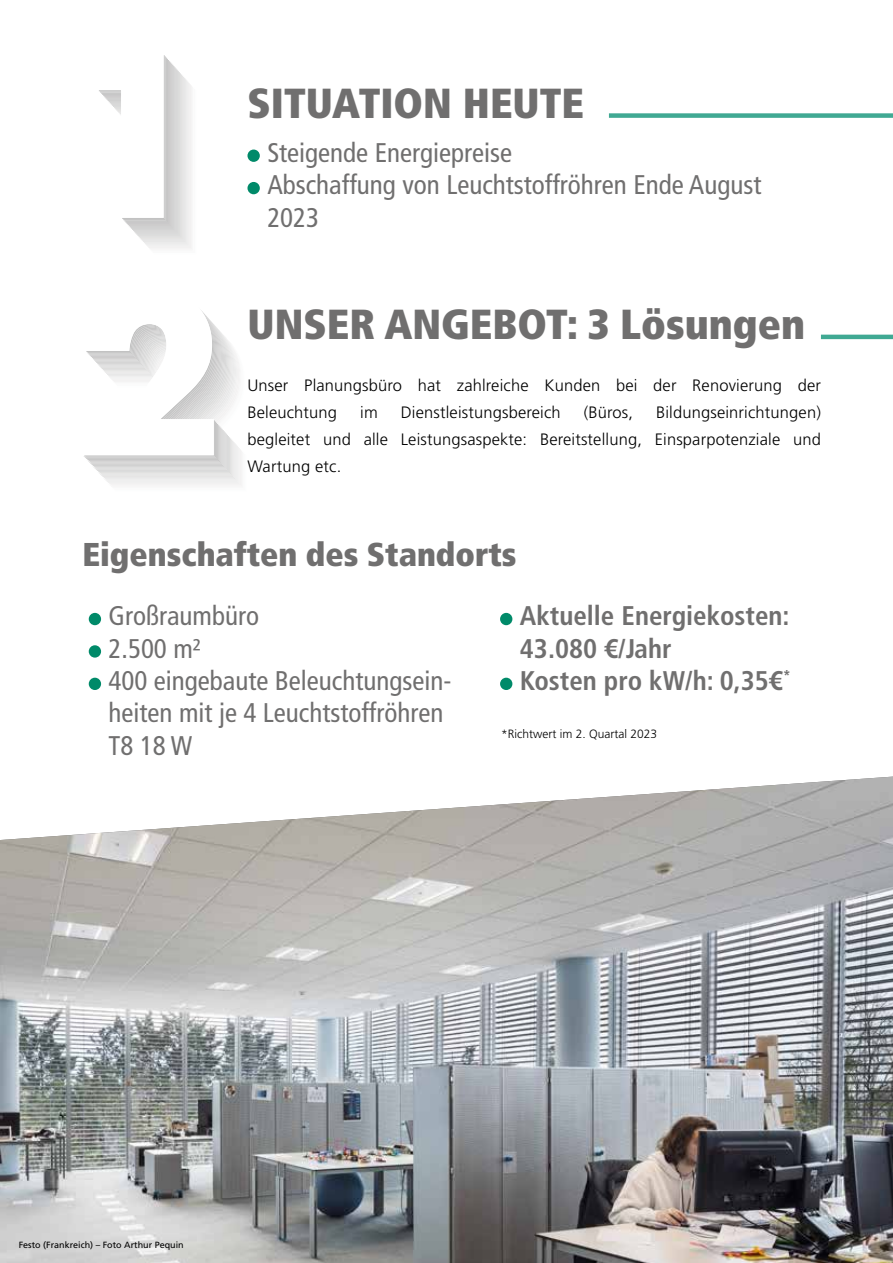
<style>
.page{position:relative;width:893px;height:1263px;background:#fff}
.page>*{position:absolute;margin:0;border:0;box-sizing:border-box;transform-origin:0 0}
.t1{font:900 condensed 42px "Frutiger LT Std";color:#706f6f}
.t2{font:900 condensed 33px "Frutiger LT Std";color:#706f6f}
.t3{font:condensed 27px/32.4px "Frutiger LT Std";color:#706f6f}
.t4{font:700 condensed 27px/32.4px "Frutiger LT Std";color:#706f6f}
.t5{font:300 16.5px/27px "Frutiger LT Std";letter-spacing:.01em;color:#000}
.t6{font:300 12px "Frutiger LT Std";color:#000}
.t7{font:9px "Frutiger LT Std";color:#000}
</style>
<div class="page">
<svg style="left:99px;top:55px;width:93px;height:194px"></svg>
<svg style="left:84px;top:310px;width:158px;height:176px"></svg>
<img style="left:0;top:777px;width:893px;height:486px">
<div style="left:89px;top:613px;width:12px;height:12px;background:#008a69;border-radius:50%"></div>
<div style="left:89px;top:645px;width:12px;height:13px;background:#008a69;border-radius:50%"></div>
<div style="left:89px;top:678px;width:12px;height:12px;background:#008a69;border-radius:50%"></div>
<div style="left:500px;top:613px;width:12px;height:12px;background:#008a69;border-radius:50%"></div>
<div style="left:500px;top:678px;width:12px;height:12px;background:#008a69;border-radius:50%"></div>
<div style="left:609px;top:113px;width:284px;height:5px;background:#40a993"></div>
<hr style="left:821px;top:335px;width:72px;height:4px;background:#40a993">
<div style="left:247px;top:150px;width:13px;height:12px;background:#008a69;border-radius:50%"></div>
<div style="left:247px;top:182px;width:13px;height:12px;background:#008a69;border-radius:50%"></div>
<h1 class="t1" style="left:247px;top:77px;width:338px">SITUATION HEUTE</h1>
<h3 class="t3" style="left:267px;top:136px;width:495px">Steigende Energiepreise<br>Abschaffung von Leuchtstoffröhren Ende August<br>2023</h3>
<h1 class="t1" style="left:247px;top:299px;width:559px">UNSER ANGEBOT: 3 Lösungen</h1>
<p class="t5" style="left:247px;top:372px;width:575px">Unser Planungsbüro hat zahlreiche Kunden bei der Renovierung der<br>Beleuchtung</p>
<p class="t5" style="left:247px;top:399px;width:575px;text-align:justify;text-indent:409px">Bildungseinrichtungen) begleitet und alle Leistungsaspekte: Bereitstellung, Einsparpotenziale und Wartung etc.</p>
<p class="t5" style="left:360px;top:399px;width:19px">im</p>
<p class="t5" style="left:401px;top:399px;width:161px">Dienstleistungsbereich</p>
<p class="t5" style="left:584px;top:399px;width:51px">(Büros,</p>
<h2 class="t2" style="left:82px;top:535px;width:436px">Eigenschaften des Standorts</h2>
<h3 class="t3" style="left:109px;top:600px;width:344px">Großraumbüro<br>2.500 m²<br>400 eingebaute Beleuchtungsein&shy;heiten mit je 4 Leuchtstoffröhren<br>T8 18 W</h3>
<h3 class="t4" style="left:520px;top:600px;width:273px">Aktuelle Energiekosten:<br>43.080 €/Jahr<br>Kosten pro kW/h: 0,35€<sup>*</sup></h3>
<p class="t6" style="left:501px;top:727px;width:158px">*Richtwert im 2. Quartal 2023</p>
<p class="t7" style="left:19px;top:1240px;width:167px">Festo (Frankreich) – Foto Arthur Pequin</p>
</div>
